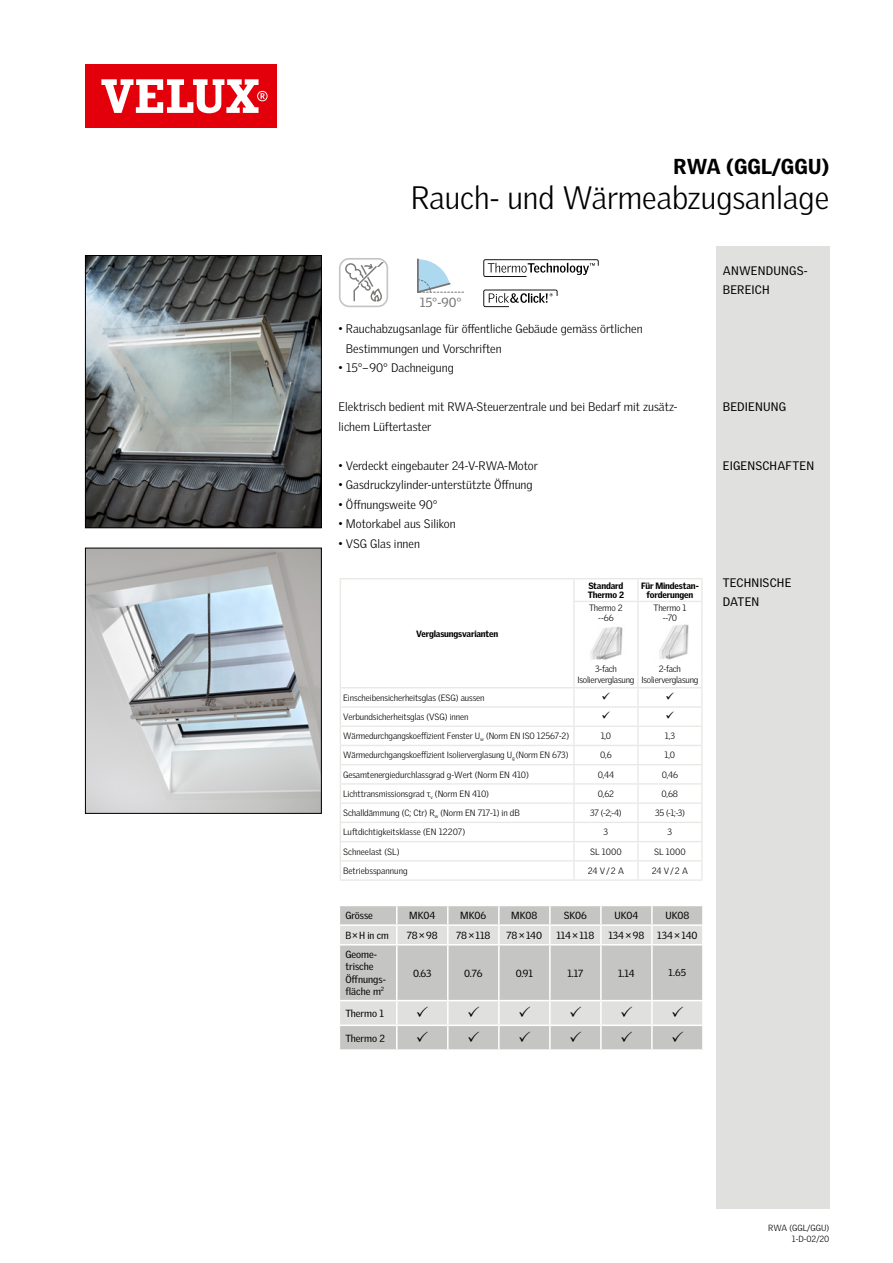
<style>
.page{position:relative;width:893px;height:1263px;background:#fff}
.page>*{position:absolute;margin:0;border:0;box-sizing:border-box;transform-origin:0 0}
.t1{font:300 31.5px "Velux Gothic";color:#000}
.t2{font:900 21px "Velux Gothic";color:#000}
.t3{font:12.9px "Velux Gothic";color:#747472}
.t4{font:300 12px/19.5px "Velux Gothic";color:#000}
.t5{font:12px/19.5px "Velux Gothic";letter-spacing:.015em;color:#000}
.t6{font:10.05px/12px "Velux Gothic";color:#000}
.t7{font:10.05px "Velux Gothic";color:#000;scale:.96 1}
.t8{font:9.75px "Velux Gothic";color:#000}
.t9{font:300 8.85px/10.2px "Velux Gothic";letter-spacing:-.01em;color:#000;text-align:center}
.t10{font:900 8.85px/8.9px "Velux Gothic";letter-spacing:-.02em;color:#000}
.t11{font:300 8.7px/10.5px "Velux Gothic";color:#000;text-align:right}
</style>
<div class="page">
<div style="left:716px;top:247px;width:113px;height:962px;background:#e0e0de"></div>
<div style="left:85px;top:64px;width:191px;height:64px;background:#e3000b"></div>
<svg style="left:101px;top:79px;width:167px;height:34px"></svg>
<img style="left:87px;top:257px;width:233px;height:269px">
<div style="left:85px;top:255px;width:237px;height:273px;border:1px solid #000"></div>
<img style="left:87px;top:550px;width:233px;height:262px">
<div style="left:85px;top:548px;width:237px;height:266px;border:1px solid #000"></div>
<svg style="left:483px;top:259px;width:116px;height:18px"></svg>
<svg style="left:483px;top:290px;width:74px;height:17px"></svg>
<svg style="left:417px;top:259px;width:47px;height:34px"></svg>
<svg style="left:345px;top:262px;width:39px;height:40px"></svg>
<div style="left:339px;top:258px;width:49px;height:49px;border:2px solid #c5c6c3;border-radius:10px"></div>
<svg style="left:341px;top:688px;width:360px;height:174px"></svg>
<hr style="left:340px;top:578px;width:234px;height:1px;background:#e9e8e4">
<svg style="left:340px;top:579px;width:1px;height:22px"></svg>
<hr style="left:574px;top:578px;width:64px;height:1px;background:#e9e8e4">
<hr style="left:573px;top:579px;width:2px;height:22px;background:#e9e8e4">
<hr style="left:638px;top:578px;width:65px;height:1px;background:#e9e8e4">
<hr style="left:637px;top:579px;width:2px;height:22px;background:#e9e8e4">
<hr style="left:701px;top:579px;width:2px;height:22px;background:#e9e8e4">
<hr style="left:340px;top:601px;width:1px;height:86px;background:#e9e8e4">
<hr style="left:573px;top:601px;width:65px;height:1px;background:#e9e8e4">
<hr style="left:573px;top:602px;width:2px;height:85px;background:#e9e8e4">
<hr style="left:638px;top:601px;width:65px;height:1px;background:#e9e8e4">
<hr style="left:637px;top:602px;width:2px;height:85px;background:#e9e8e4">
<hr style="left:701px;top:602px;width:2px;height:85px;background:#e9e8e4">
<hr style="left:340px;top:687px;width:234px;height:1px;background:#e9e8e4">
<hr style="left:574px;top:687px;width:64px;height:1px;background:#e9e8e4">
<hr style="left:638px;top:687px;width:65px;height:1px;background:#e9e8e4">
<hr style="left:340px;top:706px;width:234px;height:2px;background:#e9e8e4">
<hr style="left:574px;top:706px;width:64px;height:2px;background:#e9e8e4">
<hr style="left:638px;top:706px;width:65px;height:2px;background:#e9e8e4">
<hr style="left:340px;top:725px;width:234px;height:2px;background:#e9e8e4">
<hr style="left:574px;top:725px;width:64px;height:2px;background:#e9e8e4">
<hr style="left:638px;top:725px;width:65px;height:2px;background:#e9e8e4">
<hr style="left:340px;top:745px;width:234px;height:1px;background:#e9e8e4">
<hr style="left:574px;top:745px;width:64px;height:1px;background:#e9e8e4">
<hr style="left:638px;top:745px;width:65px;height:1px;background:#e9e8e4">
<hr style="left:340px;top:764px;width:234px;height:1px;background:#e9e8e4">
<hr style="left:574px;top:764px;width:64px;height:1px;background:#e9e8e4">
<hr style="left:638px;top:764px;width:65px;height:1px;background:#e9e8e4">
<hr style="left:340px;top:783px;width:234px;height:2px;background:#e9e8e4">
<hr style="left:574px;top:783px;width:64px;height:2px;background:#e9e8e4">
<hr style="left:638px;top:783px;width:65px;height:2px;background:#e9e8e4">
<hr style="left:340px;top:802px;width:234px;height:2px;background:#e9e8e4">
<hr style="left:574px;top:802px;width:64px;height:2px;background:#e9e8e4">
<hr style="left:638px;top:802px;width:65px;height:2px;background:#e9e8e4">
<hr style="left:340px;top:822px;width:234px;height:1px;background:#e9e8e4">
<hr style="left:574px;top:822px;width:64px;height:1px;background:#e9e8e4">
<hr style="left:638px;top:822px;width:65px;height:1px;background:#e9e8e4">
<hr style="left:340px;top:841px;width:234px;height:1px;background:#e9e8e4">
<hr style="left:574px;top:841px;width:64px;height:1px;background:#e9e8e4">
<hr style="left:638px;top:841px;width:65px;height:1px;background:#e9e8e4">
<hr style="left:340px;top:860px;width:234px;height:1px;background:#e9e8e4">
<svg style="left:340px;top:688px;width:1px;height:191px"></svg>
<hr style="left:574px;top:860px;width:64px;height:1px;background:#e9e8e4">
<svg style="left:573px;top:688px;width:2px;height:191px"></svg>
<hr style="left:638px;top:860px;width:65px;height:1px;background:#e9e8e4">
<svg style="left:637px;top:688px;width:2px;height:191px"></svg>
<svg style="left:701px;top:688px;width:2px;height:191px"></svg>
<hr style="left:340px;top:879px;width:234px;height:2px;background:#e9e8e4">
<hr style="left:574px;top:879px;width:64px;height:2px;background:#e9e8e4">
<hr style="left:638px;top:879px;width:65px;height:2px;background:#e9e8e4">
<img style="left:590px;top:627px;width:33px;height:33px">
<img style="left:659px;top:624px;width:30px;height:36px">
<svg style="left:340px;top:906px;width:363px;height:143px;background:#d0d1ce"></svg>
<svg style="left:602px;top:692px;width:8px;height:7px"></svg>
<svg style="left:666px;top:692px;width:8px;height:7px"></svg>
<svg style="left:602px;top:711px;width:8px;height:8px"></svg>
<svg style="left:666px;top:711px;width:8px;height:8px"></svg>
<h2 class="t2" style="left:674px;top:153px;width:157px">RWA (GGL/GGU)</h2>
<h1 class="t1" style="left:411px;top:179px;width:420px">Rauch- und Wärmeabzugsanlage</h1>
<h3 class="t3" style="left:420px;top:294px;width:43px">15°-90°</h3>
<h3 class="t4" style="left:346px;top:319px;width:298px;text-indent:-7px">• Rauchabzugsanlage für öffentliche Gebäude gemäss örtlichen<br>Bestimmungen und Vorschriften</h3>
<h3 class="t4" style="left:339px;top:358px;width:117px">• 15°–90° Dachneigung</h3>
<h3 class="t4" style="left:339px;top:397px;width:339px">Elektrisch bedient mit RWA-Steuerzentrale und bei Bedarf mit zusätz&shy;lichem Lüftertaster</h3>
<h3 class="t4" style="left:339px;top:455px;width:201px">• Verdeckt eingebauter 24-V-RWA-Motor</h3>
<h3 class="t4" style="left:339px;top:475px;width:196px">• Gasdruckzylinder-unterstützte Öffnung</h3>
<h3 class="t4" style="left:339px;top:494px;width:101px">• Öffnungsweite 90°</h3>
<h3 class="t4" style="left:339px;top:514px;width:119px">• Motorkabel aus Silikon</h3>
<h3 class="t4" style="left:339px;top:533px;width:83px">• VSG Glas innen</h3>
<p class="t10" style="left:416px;top:629px;width:84px">Verglasungsvarianten</p>
<p class="t10" style="left:588px;top:581px;width:38px">Standard<br>Thermo 2</p>
<p class="t10" style="left:641px;top:581px;width:59px;text-align:center">Für Mindestan&shy;forderungen</p>
<p class="t9" style="left:589px;top:602px;width:35px">Thermo 2 --66</p>
<p class="t9" style="left:654px;top:602px;width:34px">Thermo 1 --70</p>
<p class="t9" style="left:577px;top:664px;width:58px">3-fach<br>Isolierverglasung</p>
<p class="t9" style="left:641px;top:664px;width:59px">2-fach<br>Isolierverglasung</p>
<p class="t9" style="left:343px;top:692px;width:143px">Einscheibensicherheitsglas (ESG) aussen</p>
<p class="t9" style="left:343px;top:711px;width:127px">Verbundsicherheitsglas (VSG) innen</p>
<p class="t9" style="left:343px;top:731px;width:227px">Wärmedurchgangskoeffizient Fenster U<sub>w</sub> (Norm EN ISO 12567-2)</p>
<p class="t9" style="left:601px;top:731px;width:12px">1,0</p>
<p class="t9" style="left:665px;top:731px;width:12px">1,3</p>
<p class="t9" style="left:343px;top:750px;width:227px">Wärmedurchgangskoeffizient Isolierverglasung U<sub>g</sub> (Norm EN 673)</p>
<p class="t9" style="left:600px;top:750px;width:13px">0,6</p>
<p class="t9" style="left:665px;top:750px;width:12px">1,0</p>
<p class="t9" style="left:343px;top:769px;width:187px">Gesamtenergiedurchlassgrad g-Wert (Norm EN 410)</p>
<p class="t9" style="left:598px;top:769px;width:18px">0,44</p>
<p class="t9" style="left:662px;top:769px;width:18px">0,46</p>
<p class="t9" style="left:343px;top:788px;width:147px">Lichttransmissionsgrad τ<sub>v</sub> (Norm EN 410)</p>
<p class="t9" style="left:598px;top:788px;width:18px">0,62</p>
<p class="t9" style="left:662px;top:788px;width:18px">0,68</p>
<p class="t9" style="left:343px;top:808px;width:178px">Schalldämmung (C; Ctr) R<sub>w</sub> (Norm EN 717-1) in dB</p>
<p class="t9" style="left:590px;top:808px;width:33px">37 (-2;-4)</p>
<p class="t9" style="left:655px;top:808px;width:31px">35 (-1;-3)</p>
<p class="t9" style="left:343px;top:827px;width:124px">Luftdichtigkeitsklasse (EN 12207)</p>
<p class="t9" style="left:604px;top:827px;width:6px">3</p>
<p class="t9" style="left:668px;top:827px;width:6px">3</p>
<p class="t9" style="left:343px;top:846px;width:58px">Schneelast (SL)</p>
<p class="t9" style="left:590px;top:846px;width:33px">SL 1000</p>
<p class="t9" style="left:654px;top:846px;width:33px">SL 1000</p>
<p class="t9" style="left:343px;top:865px;width:66px">Betriebsspannung</p>
<p class="t9" style="left:588px;top:865px;width:37px">24 V/2 A</p>
<p class="t9" style="left:652px;top:865px;width:37px">24 V/2 A</p>
<p class="t6" style="left:345px;top:909px;width:29px">Grösse</p>
<p class="t6" style="left:409px;top:909px;width:28px">MK04</p>
<p class="t6" style="left:460px;top:909px;width:28px">MK06</p>
<p class="t6" style="left:511px;top:909px;width:28px">MK08</p>
<p class="t6" style="left:564px;top:909px;width:25px">SK06</p>
<p class="t6" style="left:614px;top:909px;width:26px">UK04</p>
<p class="t6" style="left:665px;top:909px;width:26px">UK08</p>
<p class="t7" style="left:345px;top:929px;width:47px">B×H in cm</p>
<p class="t6" style="left:407px;top:929px;width:33px">78×98</p>
<p class="t6" style="left:456px;top:929px;width:36px">78×118</p>
<p class="t6" style="left:506px;top:929px;width:37px">78×140</p>
<p class="t6" style="left:556px;top:929px;width:40px">114×118</p>
<p class="t6" style="left:608px;top:929px;width:37px">134×98</p>
<p class="t6" style="left:657px;top:929px;width:42px">134×140</p>
<p class="t6" style="left:345px;top:949px;width:42px">Geome&shy;trische<br>Öffnungs&shy;fläche m<sup>2</sup></p>
<p class="t6" style="left:413px;top:967px;width:20px">0.63</p>
<p class="t6" style="left:464px;top:967px;width:20px">0.76</p>
<p class="t6" style="left:516px;top:967px;width:19px">0.91</p>
<p class="t6" style="left:567px;top:967px;width:17px">1.17</p>
<p class="t6" style="left:618px;top:967px;width:18px">1.14</p>
<p class="t8" style="left:669px;top:967px;width:19px">1.65</p>
<p class="t6" style="left:345px;top:1007px;width:40px">Thermo 1</p>
<p class="t6" style="left:345px;top:1032px;width:41px">Thermo 2</p>
<h3 class="t5" style="left:723px;top:260px;width:86px">ANWENDUNGS-<br>BEREICH</h3>
<h3 class="t5" style="left:723px;top:397px;width:65px">BEDIENUNG</h3>
<h3 class="t5" style="left:723px;top:455px;width:93px">EIGENSCHAFTEN</h3>
<h3 class="t5" style="left:723px;top:572px;width:70px">TECHNISCHE<br>DATEN</h3>
<p class="t11" style="left:768px;top:1223px;width:62px">RWA (GGL/GGU)<br>1-D-02/20</p>
</div>
